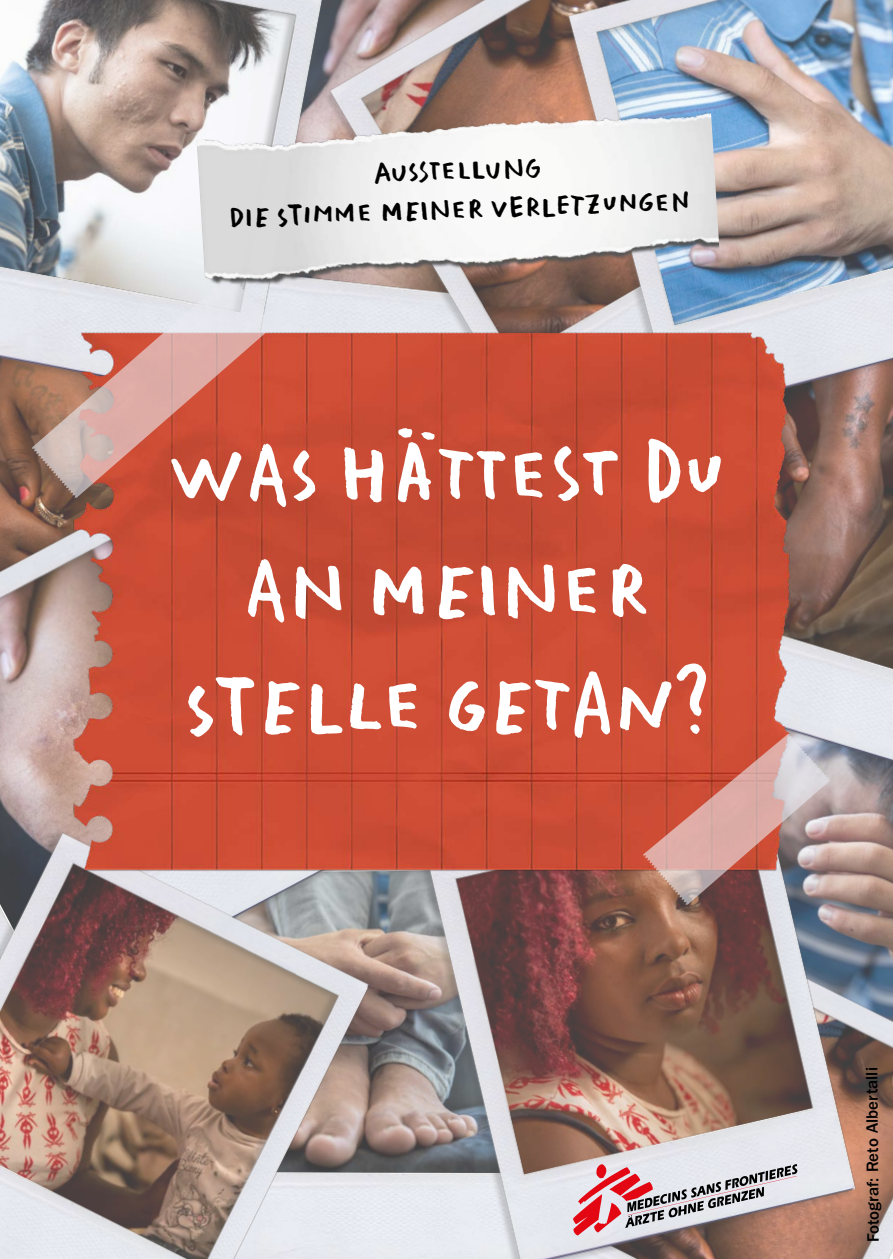
<style>
.page{position:relative;width:893px;height:1259px;background:#fff}
.page>*{position:absolute;margin:0;border:0;box-sizing:border-box;transform-origin:0 0}
.t1{font:96.3px/115.5px "Olifont";color:#fff;text-align:center}
.t2{font:35.1px/39px "Olifont";color:#000;text-align:center}
.t3{font:500 17.1px "Franklin Gothic";letter-spacing:-.01em;color:#000}
</style>
<div class="page">
<img style="left:0;top:0;width:893px;height:1259px">
<img style="left:35px;top:270px;width:798px;height:673px">
<img style="left:32px;top:274px;width:243px;height:224px">
<img style="left:643px;top:734px;width:188px;height:170px">
<img style="left:197px;top:108px;width:524px;height:199px">
<svg style="left:573px;top:1164px;width:224px;height:71px;background:#c0a2a5"></svg>
<p class="t2" style="left:226px;top:158px;width:464px;rotate:-2deg">Ausstellung<br>Die Stimme meiner Verletzungen</p>
<h1 class="t1" style="left:169px;top:415px;width:558px">Was hättest du an meiner<br>Stelle getan?</h1>
<p class="t3" style="left:863px;top:1242px;width:177px;rotate:-90deg">Fotograf: Reto Albertalli</p>
</div>
